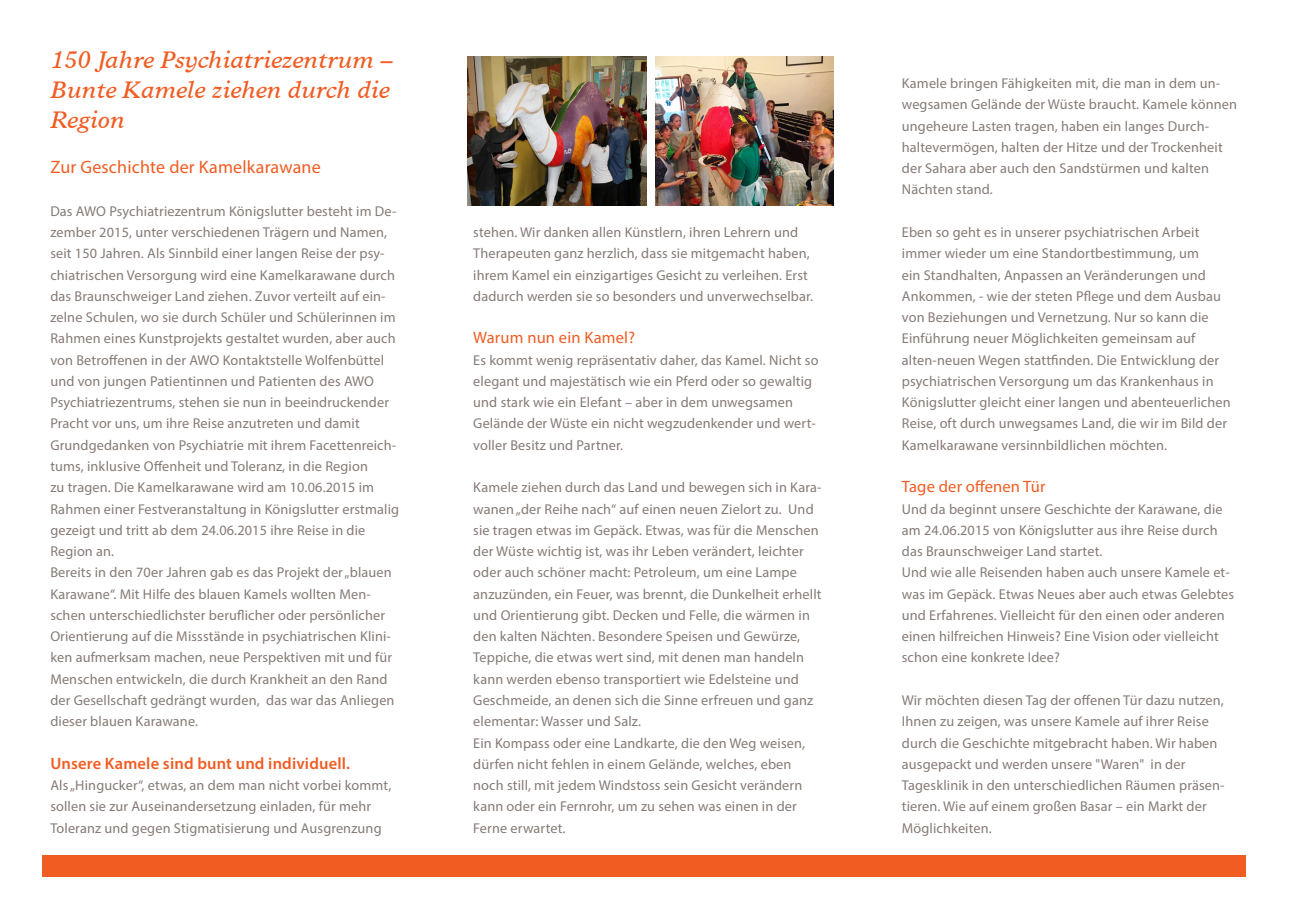
<style>
.page{position:relative;width:1289px;height:919px;background:#fff}
.page>*{position:absolute;margin:0;border:0;box-sizing:border-box;transform-origin:0 0}
.Headlines_Text{font:italic 24px/30px "Times Europa";color:#f15c22}
.Fließtext{font:18px "Myriad Pro";letter-spacing:.01em;color:#f15c22}
.Fließtext-2{font:600 16.5px "Myriad Pro";letter-spacing:.01em;color:#f15c22}
.Fließtext-3{font:16.5px "Myriad Pro";letter-spacing:.01em;color:#f15c22}
.Fließtext-4{font:14.25px/21.3px "Myriad Pro";letter-spacing:.01em;color:#867b76}
</style>
<div class="page">
<div style="left:43px;top:855px;width:1203px;height:21px;background:#f15c22"></div>
<img style="left:468px;top:56px;width:178px;height:149px">
<img style="left:655px;top:56px;width:178px;height:149px">
<p class="Headlines_Text" style="left:50px;top:45px;width:343px">150 Jahre Psychiatriezentrum –<br>Bunte Kamele ziehen durch die<br>Region</p>
<p class="Fließtext" style="left:50px;top:156px;width:272px">Zur Geschichte der Kamelkarawane</p>
<p class="Fließtext-4" style="left:50px;top:200px;width:350px">Das AWO Psychiatriezentrum Königslutter besteht im De&shy;zember 2015, unter verschiedenen Trägern und Namen, seit 150 Jahren. Als Sinnbild einer langen Reise der psy&shy;chiatrischen Versorgung wird eine Kamelkarawane durch das Braunschweiger Land ziehen. Zuvor verteilt auf ein&shy;zelne Schulen, wo sie durch Schüler und Schülerinnen im Rahmen eines Kunstprojekts gestaltet wurden, aber auch von Betroffenen in der AWO Kontaktstelle Wolfenbüttel und von jungen Patientinnen und Patienten des AWO Psychiatriezentrums, stehen sie nun in beeindruckender Pracht vor uns, um ihre Reise anzutreten und damit Grundgedanken von Psychiatrie mit ihrem Facettenreich&shy;tums, inklusive Offenheit und Toleranz, in die Region<br>zu tragen. Die Kamelkarawane wird am 10.06.2015 im Rahmen einer Festveranstaltung in Königslutter erstmalig gezeigt und tritt ab dem 24.06.2015 ihre Reise in die Region an.</p>
<p class="Fließtext-4" style="left:50px;top:561px;width:346px">Bereits in den 70er Jahren gab es das Projekt der „blauen Karawane“. Mit Hilfe des blauen Kamels wollten Men&shy;schen unterschiedlichster beruflicher oder persönlicher Orientierung auf die Missstände in psychiatrischen Klini&shy;ken aufmerksam machen, neue Perspektiven mit und für Menschen entwickeln, die durch Krankheit an den Rand der Gesellschaft gedrängt wurden, das war das Anliegen dieser blauen Karawane.</p>
<p class="Fließtext-2" style="left:50px;top:752px;width:301px">Unsere Kamele sind bunt und individuell.</p>
<p class="Fließtext-4" style="left:50px;top:774px;width:342px">Als „Hingucker“, etwas, an dem man nicht vorbei kommt, sollen sie zur Auseinandersetzung einladen, für mehr<br>Toleranz und gegen Stigmatisierung und Ausgrenzung</p>
<p class="Fließtext-4" style="left:473px;top:221px;width:341px">stehen. Wir danken allen Künstlern, ihren Lehrern und Therapeuten ganz herzlich, dass sie mitgemacht haben, ihrem Kamel ein einzigartiges Gesicht zu verleihen. Erst dadurch werden sie so besonders und unverwechselbar.</p>
<p class="Fließtext-3" style="left:473px;top:327px;width:163px">Warum nun ein Kamel?</p>
<p class="Fließtext-4" style="left:473px;top:349px;width:347px">Es kommt wenig repräsentativ daher, das Kamel. Nicht so elegant und majestätisch wie ein Pferd oder so gewaltig und stark wie ein Elefant – aber in dem unwegsamen Gelände der Wüste ein nicht wegzudenkender und wert&shy;voller Besitz und Partner.</p>
<p class="Fließtext-4" style="left:473px;top:476px;width:350px">Kamele ziehen durch das Land und bewegen sich in Kara&shy;wanen „der Reihe nach“ auf einen neuen Zielort zu. Und sie tragen etwas im Gepäck. Etwas, was für die Menschen der Wüste wichtig ist, was ihr Leben verändert, leichter oder auch schöner macht: Petroleum, um eine Lampe anzuzünden, ein Feuer, was brennt, die Dunkelheit erhellt und Orientierung gibt. Decken und Felle, die wärmen in den kalten Nächten. Besondere Speisen und Gewürze, Teppiche, die etwas wert sind, mit denen man handeln kann werden ebenso transportiert wie Edelsteine und Geschmeide, an denen sich die Sinne erfreuen und ganz elementar: Wasser und Salz.</p>
<p class="Fließtext-4" style="left:473px;top:731px;width:333px">Ein Kompass oder eine Landkarte, die den Weg weisen, dürfen nicht fehlen in einem Gelände, welches, eben noch still, mit jedem Windstoss sein Gesicht verändern kann oder ein Fernrohr, um zu sehen was einen in der Ferne erwartet.</p>
<p class="Fließtext-4" style="left:901px;top:72px;width:336px">Kamele bringen Fähigkeiten mit, die man in dem un&shy;wegsamen Gelände der Wüste braucht. Kamele können ungeheure Lasten tragen, haben ein langes Durch&shy;haltevermögen, halten der Hitze und der Trockenheit der Sahara aber auch den Sandstürmen und kalten Nächten stand.</p>
<p class="Fließtext-4" style="left:901px;top:221px;width:330px">Eben so geht es in unserer psychiatrischen Arbeit immer wieder um eine Standortbestimmung, um<br>ein Standhalten, Anpassen an Veränderungen und Ankommen, - wie der steten Pflege und dem Ausbau von Beziehungen und Vernetzung. Nur so kann die Einführung neuer Möglichkeiten gemeinsam auf alten-neuen Wegen stattfinden. Die Entwicklung der psychiatrischen Versorgung um das Krankenhaus in Königslutter gleicht einer langen und abenteuerlichen Reise, oft durch unwegsames Land, die wir im Bild der Kamelkarawane versinnbildlichen möchten.</p>
<p class="Fließtext-3" style="left:901px;top:476px;width:145px">Tage der offenen Tür</p>
<p class="Fließtext-4" style="left:901px;top:498px;width:322px">Und da beginnt unsere Geschichte der Karawane, die am 24.06.2015 von Königslutter aus ihre Reise durch das Braunschweiger Land startet.</p>
<p class="Fließtext-4" style="left:901px;top:561px;width:334px">Und wie alle Reisenden haben auch unsere Kamele et&shy;was im Gepäck. Etwas Neues aber auch etwas Gelebtes und Erfahrenes. Vielleicht für den einen oder anderen einen hilfreichen Hinweis? Eine Vision oder vielleicht schon eine konkrete Idee?</p>
<p class="Fließtext-4" style="left:901px;top:689px;width:324px">Wir möchten diesen Tag der offenen Tür dazu nutzen, Ihnen zu zeigen, was unsere Kamele auf ihrer Reise durch die Geschichte mitgebracht haben. Wir haben ausgepackt und werden unsere "Waren" in der Tagesklinik in den unterschiedlichen Räumen präsen&shy;tieren. Wie auf einem großen Basar – ein Markt der Möglichkeiten.</p>
</div>
